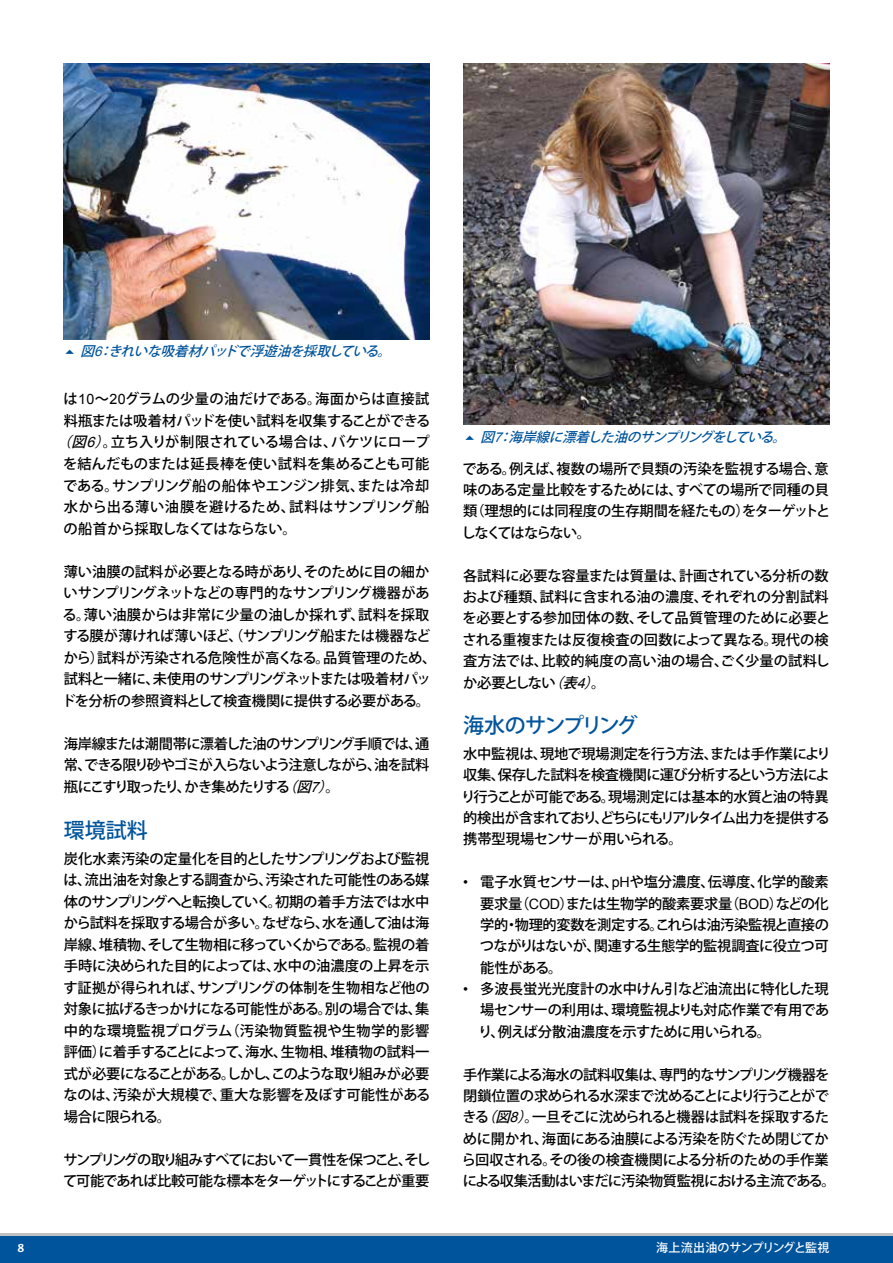
<style>
.page{position:relative;width:893px;height:1263px;background:#fff}
.page>*{position:absolute;margin:0;border:0;box-sizing:border-box;transform-origin:0 0}
.t1{font:500 21px "Koz Go Pro";letter-spacing:-.1em;color:#00549c}
.t2{font:500 21px "Koz Go Pro";letter-spacing:-.03em;color:#00549c}
.t3{font:500 14.25px/21.5px "Koz Go Pro";letter-spacing:-.035em;color:#000;text-align:justify}
.t4{font:500 14.25px/21.5px "Koz Go Pro";letter-spacing:-.075em;color:#000}
.t5{font:500 14.25px "Koz Go Pro";letter-spacing:.015em;color:#000}
.t6{font:500 14.25px "Koz Go Pro";letter-spacing:-.015em;color:#000}
.t7{font:500 14.25px "Koz Go Pro";letter-spacing:-.005em;color:#000}
.t8{font:500 14.25px "Koz Go Pro";color:#000}
.t9{font:500 14.25px "Koz Go Pro";letter-spacing:.02em;color:#000}
.t10{font:italic 500 13.5px "Koz Go Pro";color:#00549c}
.t11{font:500 12px "Koz Go Pro";letter-spacing:-.035em;color:#fff}
.t12{font:600 12px "Foundry Sans";color:#fff}
.s1{font-family:"Arial";font-weight:400}
.s2{font-style:italic}
.s3{font-family:"Arial";font-weight:400;font-style:italic}
</style>
<div class="page">
<svg style="left:0;top:1233px;width:893px;height:30px;background:#135e9f"></svg>
<img style="left:63px;top:64px;width:366px;height:275px">
<img style="left:463px;top:64px;width:366px;height:360px">
<p class="t10" style="left:81px;top:343px;width:317px">図<span class="s1">6</span>：きれいな吸着材パッドで浮遊油を採取している。</p>
<p class="t5" style="left:64px;top:390px;width:367px">は<span class="s1">10</span>～<span class="s1">20</span>グラムの少量の油だけである。海面からは直接試</p>
<p class="t3" style="left:64px;top:411px;width:368px">料瓶または吸着材パッドを使い試料を収集することができる</p>
<p class="t6" style="left:57px;top:433px;width:374px"><span class="s2">（図</span><span class="s3">6</span><span class="s2">）</span>。立ち入りが制限されている場合は、バケツにロープ</p>
<p class="t8" style="left:63px;top:455px;width:368px">を結んだものまたは延長棒を使い試料を集めることも可能</p>
<p class="t7" style="left:63px;top:476px;width:368px">である。サンプリング船の船体やエンジン排気、または冷却</p>
<p class="t9" style="left:64px;top:498px;width:367px">水から出る薄い油膜を避けるため、試料はサンプリング船</p>
<p class="t3" style="left:64px;top:518px;width:235px">の船首から採取しなくてはならない。</p>
<p class="t3" style="left:62px;top:561px;width:376px;text-align:left">薄い油膜の試料が必要となる時があり、そのために目の細かいサンプリングネットなどの専門的なサンプリング機器がある。薄い油膜からは非常に少量の油しか採れず、試料を採取する膜が薄ければ薄いほど、（サンプリング船または機器などから）試料が汚染される危険性が高くなる。品質管理のため、試料と一緒に、未使用のサンプリングネットまたは吸着材パッドを分析の参照資料として検査機関に提供する必要がある。</p>
<p class="t3" style="left:64px;top:733px;width:367px">海岸線または潮間帯に漂着した油のサンプリング手順では、通常、できる限り砂やゴミが入らないよう注意しながら、油を試料瓶にこすり取ったり、かき集めたりする<span class="s2">（図</span><span class="s3">7</span><span class="s2">）</span>。</p>
<h1 class="t2" style="left:64px;top:817px;width:85px">環境試料</h1>
<p class="t3" style="left:63px;top:848px;width:368px">炭化水素汚染の定量化を目的としたサンプリングおよび監視は、流出油を対象とする調査から、汚染された可能性のある媒体のサンプリングへと転換していく。初期の着手方法では水中から試料を採取する場合が多い。なぜなら、水を通して油は海岸線、堆積物、そして生物相に移っていくからである。監視の着手時に決められた目的によっては、水中の油濃度の上昇を示す証拠が得られれば、サンプリングの体制を生物相など他の対象に拡げるきっかけになる可能性がある。別の場合では、集中的な環境監視プログラム（汚染物質監視や生物学的影響評価）に着手することによって、海水、生物相、堆積物の試料一式が必要になることがある。しかし、このような取り組みが必要なのは、汚染が大規模で、重大な影響を及ぼす可能性がある場合に限られる。</p>
<p class="t4" style="left:63px;top:1150px;width:369px">サンプリングの取り組みすべてにおいて一貫性を保つこと、そして可能であれば比較可能な標本をターゲットにすることが重要</p>
<p class="t10" style="left:480px;top:428px;width:312px">図<span class="s1">7</span>：海岸線に漂着した油のサンプリングをしている。</p>
<p class="t3" style="left:461px;top:458px;width:370px">である。例えば、複数の場所で貝類の汚染を監視する場合、意味のある定量比較をするためには、すべての場所で同種の貝類（理想的には同程度の生存期間を経たもの）をターゲットとしなくてはならない。</p>
<p class="t3" style="left:462px;top:565px;width:369px">各試料に必要な容量または質量は、計画されている分析の数および種類、試料に含まれる油の濃度、それぞれの分割試料を必要とする参加団体の数、そして品質管理のために必要とされる重複または反復検査の回数によって異なる。現代の検査方法では、比較的純度の高い油の場合、ごく少量の試料しか必要としない<span class="s2">（表</span><span class="s3">4</span><span class="s2">）</span>。</p>
<h1 class="t1" style="left:463px;top:712px;width:176px">海水のサンプリング</h1>
<p class="t3" style="left:461px;top:744px;width:371px;text-align:left">水中監視は、現地で現場測定を行う方法、または手作業により収集、保存した試料を検査機関に運び分析するという方法により行うことが可能である。現場測定には基本的水質と油の特異的検出が含まれており、どちらにもリアルタイム出力を提供する携帯型現場センサーが用いられる。</p>
<p class="t3" style="left:480px;top:872px;width:351px;text-indent:-17px"><span class="s1">•</span> 電子水質センサーは、<span class="s1">pH</span>や塩分濃度、伝導度、化学的酸素要求量（<span class="s1">COD</span>）または生物学的酸素要求量（<span class="s1">BOD</span>）などの化学的・物理的変数を測定する。これらは油汚染監視と直接のつながりはないが、関連する生態学的監視調査に役立つ可能性がある。</p>
<p class="t3" style="left:478px;top:979px;width:352px;text-indent:-15px"><span class="s1">•</span> 多波長蛍光光度計の水中けん引など油流出に特化した現場センサーの利用は、環境監視よりも対応作業で有用であり、例えば分散油濃度を示すために用いられる。</p>
<p class="t3" style="left:462px;top:1064px;width:375px;text-align:left">手作業による海水の試料収集は、専門的なサンプリング機器を閉鎖位置の求められる水深まで沈めることにより行うことができる<span class="s2">（図</span><span class="s3">8</span><span class="s2">）</span>。一旦そこに沈められると機器は試料を採取するために開かれ、海面にある油膜による汚染を防ぐため閉じてから回収される。その後の検査機関による分析のための手作業による収集活動はいまだに汚染物質監視における主流である。</p>
<p class="t12" style="left:18px;top:1241px;width:8px">8</p>
<p class="t11" style="left:656px;top:1239px;width:175px">海上流出油のサンプリングと監視</p>
</div>
